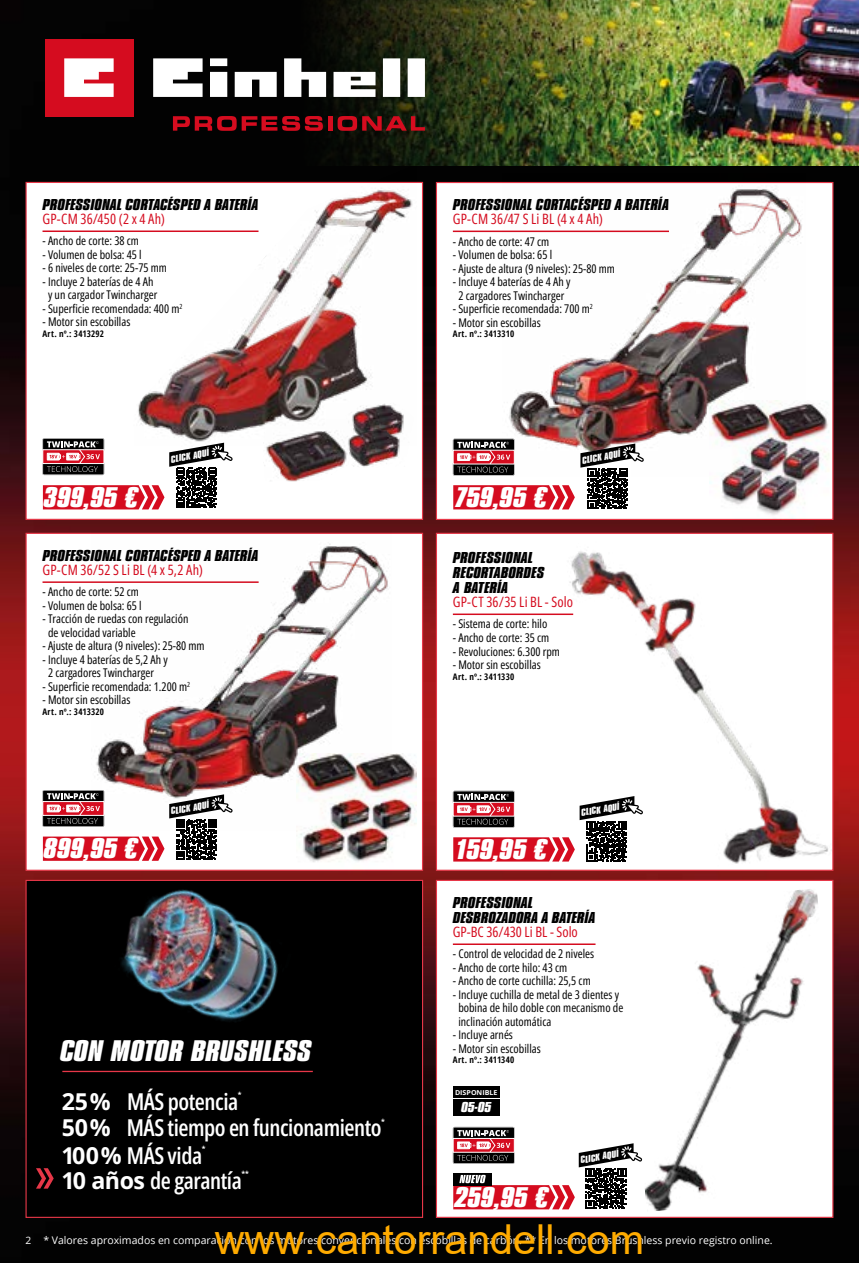
<style>
.page{position:relative;width:859px;height:1263px;background:#fff}
.page>*{position:absolute;margin:0;border:0;box-sizing:border-box;transform-origin:0 0}
.t1{font:41.25px "Arial";color:#ffab00}
.t2{font:italic 700 31.05px "Compacta Pro";color:#fff;scale:1.2 1}
.t3{font:italic 700 29.7px "Compacta Pro";letter-spacing:-.005em;color:#fff;scale:1.2 1}
.t4{font:600 23.25px "Open Sans Condensed";letter-spacing:-.02em;color:#fff}
.t5{font:italic 700 16.5px/15px "Compacta Pro";color:#000;scale:1.2 1}
.t6{font:italic 700 15px "Compacta Pro";color:#fff;scale:1.2 1}
.t7{font:14.25px "Open Sans Condensed";letter-spacing:.01em;color:#d50c1f}
.t8{font:12px/13.5px "Open Sans Condensed";color:#000}
.t9{font:10.5px "Open Sans";color:#fff}
.t10{font:italic 700 10.35px "Compacta Pro";color:#fff;scale:1.2 1}
.t11{font:10.2px "Open Sans";color:#fff}
.t12{font:700 condensed 9px "Open Sans";letter-spacing:.025em;color:#000}
.t13{font:700 6.9px "Open Sans";color:#fff}
.t14{font:700 6.75px "Open Sans";color:#fff;scale:1.05 1}
.s1{font-family:"Open Sans";font-weight:700}
</style>
<div class="page">
<img style="left:0;top:0;width:859px;height:1263px">
<img style="left:287px;top:0;width:572px;height:166px">
<div style="left:26px;top:182px;width:397px;height:338px;background:#fff;border:1px solid #e73748"></div>
<hr style="left:43px;top:230px;width:215px;height:2px;background:#d50c1f">
<img style="left:133px;top:163px;width:284px;height:275px">
<div style="left:26px;top:533px;width:397px;height:338px;background:#fff;border:1px solid #e73748"></div>
<hr style="left:43px;top:581px;width:216px;height:2px;background:#d50c1f">
<img style="left:92px;top:531px;width:300px;height:261px">
<div style="left:436px;top:182px;width:397px;height:338px;background:#fff;border:1px solid #e73748"></div>
<hr style="left:453px;top:231px;width:216px;height:1px;background:#d50c1f">
<img style="left:503px;top:174px;width:303px;height:267px">
<img style="left:297px;top:754px;width:119px;height:121px">
<img style="left:263px;top:419px;width:82px;height:62px">
<img style="left:345px;top:402px;width:70px;height:36px">
<img style="left:341px;top:426px;width:70px;height:43px">
<div style="left:436px;top:533px;width:397px;height:338px;background:#fff;border:1px solid #e73748"></div>
<img style="left:563px;top:511px;width:271px;height:371px">
<hr style="left:453px;top:613px;width:120px;height:2px;background:#d50c1f">
<img style="left:710px;top:400px;width:121px;height:121px">
<div style="left:436px;top:880px;width:397px;height:338px;background:#fff;border:1px solid #e73748"></div>
<hr style="left:453px;top:943px;width:142px;height:2px;background:#d50c1f">
<img style="left:642px;top:888px;width:204px;height:324px">
<div style="left:453px;top:1086px;width:47px;height:30px;background:#000"></div>
<hr style="left:453px;top:1098px;width:47px;height:1px;background:#fff">
<div style="left:26px;top:880px;width:397px;height:337px;background:#000"></div>
<img style="left:89px;top:871px;width:225px;height:151px">
<svg style="left:36px;top:1168px;width:18px;height:20px"></svg>
<hr style="left:62px;top:1071px;width:251px;height:1px;background:#e73748">
<div style="left:45px;top:39px;width:89px;height:77px;background:#d50c1f"></div>
<svg style="left:153px;top:58px;width:272px;height:39px"></svg>
<svg style="left:64px;top:58px;width:50px;height:39px;background:#f9dcdf"></svg>
<svg style="left:173px;top:116px;width:150px;height:15px;background:#770711"></svg>
<hr style="left:328px;top:116px;width:4px;height:15px;background:#d50c1f">
<svg style="left:338px;top:116px;width:87px;height:15px"></svg>
<svg style="left:43px;top:438px;width:190px;height:72px"></svg>
<svg style="left:43px;top:790px;width:190px;height:71px"></svg>
<svg style="left:453px;top:439px;width:191px;height:73px"></svg>
<svg style="left:453px;top:791px;width:190px;height:74px"></svg>
<svg style="left:453px;top:1127px;width:189px;height:83px"></svg>
<h3 class="t5" style="left:43px;top:197px;width:181px">PROFESSIONAL CORTACÉSPED A BATERÍA</h3>
<p class="t7" style="left:43px;top:209px;width:124px">GP-CM 36/450 (2 x 4 Ah)</p>
<p class="t8" style="left:43px;top:234px;width:98px">- Ancho de corte: 38 cm</p>
<p class="t8" style="left:43px;top:248px;width:101px">- Volumen de bolsa: 45 l</p>
<p class="t8" style="left:43px;top:261px;width:126px">- 6 niveles de corte: 25-75 mm</p>
<p class="t8" style="left:43px;top:275px;width:116px;text-align:center">- Incluye 2 baterías de 4 Ah y un cargador Twincharger</p>
<p class="t8" style="left:43px;top:302px;width:141px">- Superficie recomendada: 400 m<sup>2</sup></p>
<p class="t8" style="left:43px;top:315px;width:89px">- Motor sin escobillas</p>
<p class="t12" style="left:43px;top:327px;width:63px">Art. nº.: 3413292</p>
<h3 class="t5" style="left:453px;top:197px;width:182px">PROFESSIONAL CORTACÉSPED A BATERÍA</h3>
<p class="t7" style="left:453px;top:209px;width:151px">GP-CM 36/47 S Li BL (4 x 4 Ah)</p>
<p class="t8" style="left:453px;top:234px;width:98px">- Ancho de corte: 47 cm</p>
<p class="t8" style="left:453px;top:248px;width:101px">- Volumen de bolsa: 65 l</p>
<p class="t8" style="left:453px;top:261px;width:164px">- Ajuste de altura (9 niveles): 25-80 mm</p>
<p class="t8" style="left:453px;top:275px;width:119px;text-align:center">- Incluye 4 baterías de 4 Ah y<br>2 cargadores Twincharger</p>
<p class="t8" style="left:453px;top:302px;width:141px">- Superficie recomendada: 700 m<sup>2</sup></p>
<p class="t8" style="left:453px;top:315px;width:89px">- Motor sin escobillas</p>
<p class="t12" style="left:453px;top:327px;width:63px">Art. nº.: 3413310</p>
<p class="t10" style="left:170px;top:454px;width:34px;rotate:-10deg">CLICK AQUÍ</p>
<h3 class="t3" style="left:44px;top:481px;width:81px">399,95 €</h3>
<h3 class="t5" style="left:43px;top:548px;width:182px">PROFESSIONAL CORTACÉSPED A BATERÍA</h3>
<p class="t7" style="left:43px;top:560px;width:162px">GP-CM 36/52 S Li BL (4 x 5,2 Ah)</p>
<p class="t8" style="left:43px;top:585px;width:98px">- Ancho de corte: 52 cm</p>
<p class="t8" style="left:43px;top:598px;width:101px">- Volumen de bolsa: 65 l</p>
<p class="t8" style="left:48px;top:612px;width:142px;text-indent:-5px">- Tracción de ruedas con regulación de velocidad variable</p>
<p class="t8" style="left:43px;top:639px;width:164px">- Ajuste de altura (9 niveles): 25-80 mm</p>
<p class="t8" style="left:48px;top:652px;width:121px;text-indent:-5px">- Incluye 4 baterías de 5,2 Ah y<br>2 cargadores Twincharger</p>
<p class="t8" style="left:43px;top:679px;width:149px">- Superficie recomendada: 1.200 m<sup>2</sup></p>
<p class="t8" style="left:43px;top:693px;width:89px">- Motor sin escobillas</p>
<p class="t12" style="left:43px;top:705px;width:63px">Art. nº.: 3413320</p>
<h3 class="t3" style="left:454px;top:481px;width:79px">759,95 €</h3>
<p class="t10" style="left:581px;top:455px;width:34px;rotate:-10deg">CLICK AQUÍ</p>
<h3 class="t5" style="left:453px;top:550px;width:78px">PROFESSIONAL<br>RECORTABORDES<br>A BATERÍA</h3>
<p class="t7" style="left:453px;top:592px;width:122px">GP-CT 36/35 Li BL - Solo</p>
<p class="t8" style="left:453px;top:617px;width:96px">- Sistema de corte: hilo</p>
<p class="t8" style="left:453px;top:631px;width:98px">- Ancho de corte: 35 cm</p>
<p class="t8" style="left:453px;top:644px;width:109px">- Revoluciones: 6.300 rpm</p>
<p class="t8" style="left:453px;top:658px;width:89px">- Motor sin escobillas</p>
<p class="t12" style="left:453px;top:670px;width:63px">Art. nº.: 3411330</p>
<h3 class="t3" style="left:44px;top:833px;width:81px">899,95 €</h3>
<p class="t10" style="left:170px;top:806px;width:34px;rotate:-10deg">CLICK AQUÍ</p>
<h3 class="t3" style="left:454px;top:833px;width:79px">159,95 €</h3>
<p class="t10" style="left:580px;top:807px;width:34px;rotate:-10deg">CLICK AQUÍ</p>
<p class="t11" style="left:26px;top:1233px;width:7px">2</p>
<h2 class="t2" style="left:60px;top:1034px;width:211px">CON MOTOR BRUSHLESS</h2>
<h3 class="t4" style="left:62px;top:1085px;width:178px"><span class="s1">25 %</span> MÁS potencia</h3>
<p class="t13" style="left:238px;top:1090px;width:5px">*</p>
<h3 class="t4" style="left:62px;top:1112px;width:321px"><span class="s1">50 %</span> MÁS tiempo en funcionamiento</h3>
<p class="t13" style="left:381px;top:1116px;width:5px">*</p>
<h3 class="t4" style="left:61px;top:1140px;width:142px"><span class="s1">100 %</span> MÁS vida</h3>
<p class="t13" style="left:202px;top:1144px;width:5px">*</p>
<h3 class="t4" style="left:61px;top:1164px;width:182px"><span class="s1">10 años</span> de garantía</h3>
<p class="t13" style="left:241px;top:1168px;width:9px">**</p>
<h3 class="t5" style="left:453px;top:895px;width:120px">PROFESSIONAL<br>DESBROZADORA A BATERÍA</h3>
<p class="t7" style="left:453px;top:922px;width:127px">GP-BC 36/430 Li BL - Solo</p>
<p class="t8" style="left:453px;top:947px;width:143px">- Control de velocidad de 2 niveles</p>
<p class="t8" style="left:453px;top:960px;width:116px">- Ancho de corte hilo: 43 cm</p>
<p class="t8" style="left:453px;top:974px;width:139px">- Ancho de corte cuchilla: 25,5 cm</p>
<p class="t8" style="left:458px;top:987px;width:166px;text-indent:-5px">- Incluye cuchilla de metal de 3 dientes y bobina de hilo doble con mecanismo de inclinación automática</p>
<p class="t8" style="left:453px;top:1028px;width:62px">- Incluye arnés</p>
<p class="t8" style="left:453px;top:1041px;width:89px">- Motor sin escobillas</p>
<p class="t12" style="left:453px;top:1054px;width:63px">Art. nº.: 3411340</p>
<p class="t14" style="left:455px;top:1088px;width:42px">DISPONIBLE</p>
<p class="t6" style="left:461px;top:1099px;width:27px">05-05</p>
<h3 class="t3" style="left:454px;top:1181px;width:80px">259,95 €</h3>
<p class="t10" style="left:579px;top:1154px;width:34px;rotate:-10deg">CLICK AQUÍ</p>
<h1 class="t1" style="left:215px;top:1211px;width:431px">www.cantorrandell.com</h1>
<p class="t9" style="left:43px;top:1233px;width:731px">* Valores aproximados en comparación con los motores convencionales con escobillas de carbón. ** En los motores Brushless previo registro online.</p>
</div>
